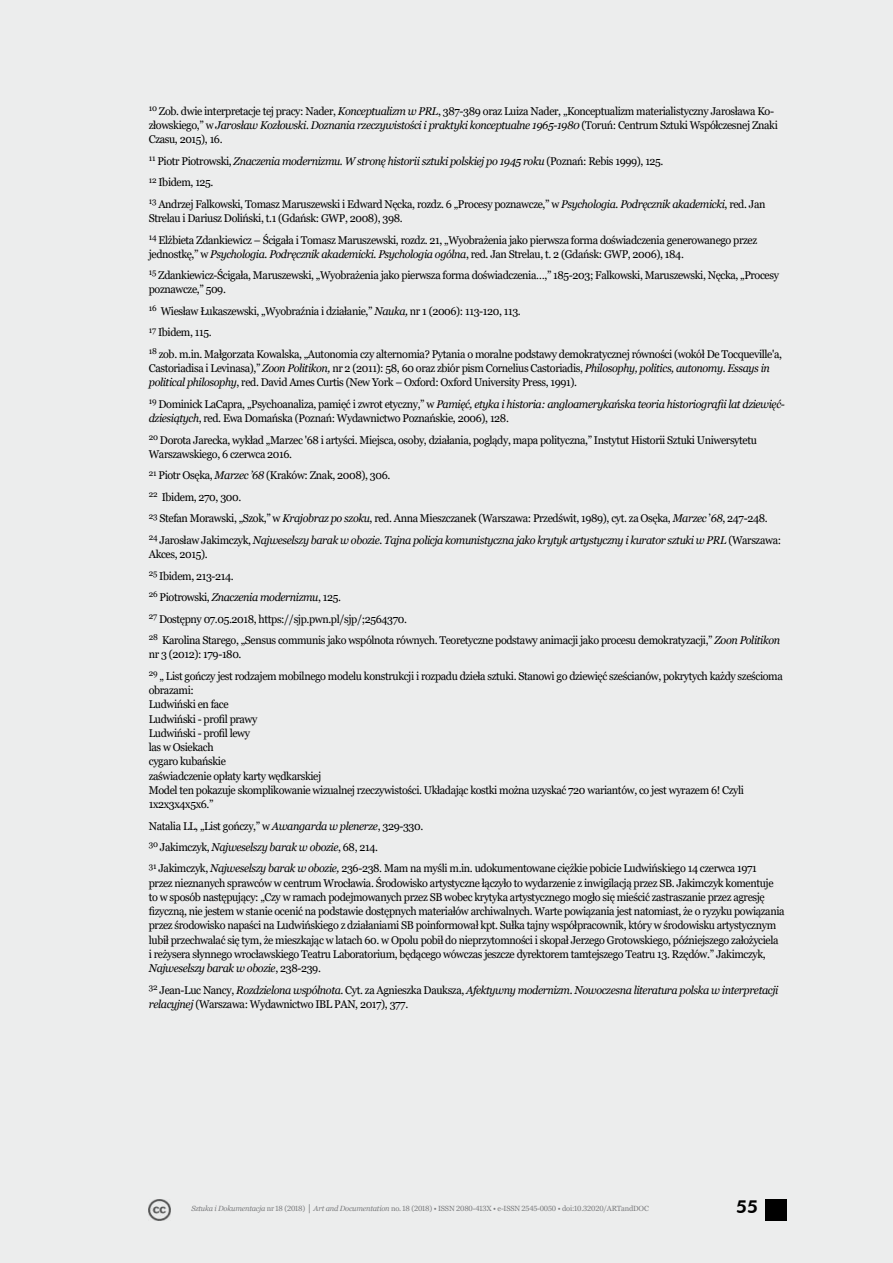
<style>
.page{position:relative;width:893px;height:1263px;background:#eceded}
.page>*{position:absolute;margin:0;border:0;box-sizing:border-box;transform-origin:0 0}
.t1{font:800 18px "Futura BT";color:#000}
.t2{font:11.25px/14.2px "Georgia";letter-spacing:-.035em;color:#000;scale:.96 1}
.t3{font:italic 11.25px/14.2px "Georgia";letter-spacing:-.035em;color:#000;scale:.96 1}
.t4{font:7.5px "Georgia";letter-spacing:-.025em;color:#7b7c7e}
.s1{font-style:italic}
.s2{font-style:normal}
</style>
<div class="page">
<div style="left:765px;top:1199px;width:22px;height:21px;background:#000"></div>
<img style="left:149px;top:1199px;width:21px;height:21px">
<p class="t2" style="left:149px;top:104px;width:657px"><sup>10</sup> Zob. dwie interpretacje tej pracy: Nader, <span class="s1">Konceptualizm w PRL</span>, 387-389 oraz Luiza Nader, „Konceptualizm materialistyczny Jarosława Ko&shy;złowskiego,” w <span class="s1">Jarosław Kozłowski. Doznania rzeczywistości i praktyki konceptualne 1965-1980</span> (Toruń: Centrum Sztuki Współczesnej Znaki<br>Czasu, 2015), 16.</p>
<p class="t2" style="left:149px;top:150px;width:644px;line-height:21.5px"><sup>11</sup> Piotr Piotrowski, <span class="s1">Znaczenia modernizmu. W stronę historii sztuki polskiej po 1945 roku</span> (Poznań: Rebis 1999), 125.<br><sup>12</sup> Ibidem, 125.<br><sup>13</sup> Andrzej Falkowski, Tomasz Maruszewski i Edward Nęcka, rozdz. 6 „Procesy poznawcze,” w <span class="s1">Psychologia. Podręcznik akademicki</span>, red. Jan</p>
<p class="t2" style="left:149px;top:208px;width:635px;line-height:21.5px">Strelau i Dariusz Doliński, t.1 (Gdańsk: GWP, 2008), 398.<br><sup>14</sup> Elżbieta Zdankiewicz – Ścigała i Tomasz Maruszewski, rozdz. 21, „Wyobrażenia jako pierwsza forma doświadczenia generowanego przez</p>
<p class="t2" style="left:149px;top:243px;width:658px;line-height:21.5px">jednostkę,” w <span class="s1">Psychologia. Podręcznik akademicki. Psychologia ogólna</span>, red. Jan Strelau, t. 2 (Gdańsk: GWP, 2006), 184.<br><sup>15</sup> Zdankiewicz-Ścigała, Maruszewski, „Wyobrażenia jako pierwsza forma doświadczenia…,” 185-203; Falkowski, Maruszewski, Nęcka, „Procesy</p>
<p class="t2" style="left:149px;top:279px;width:661px;line-height:21.5px">poznawcze,” 509.<br><sup>16</sup> Wiesław Łukaszewski, „Wyobraźnia i działanie,” <span class="s1">Nauka,</span> nr 1 (2006): 113-120, 113.<br><sup>17</sup> Ibidem, 115.<br><sup>18</sup> zob. m.in. Małgorzata Kowalska, „Autonomia czy alternomia? Pytania o moralne podstawy demokratycznej równości (wokół De Tocqueville'a,</p>
<p class="t2" style="left:149px;top:361px;width:648px">Castoriadisa i Levinasa),” <span class="s1">Zoon Politikon,</span> nr 2 (2011): 58, 60 oraz zbiór pism Cornelius Castoriadis, <span class="s1">Philosophy, politics, autonomy. Essays in political philosophy</span>, red. David Ames Curtis (New York – Oxford: Oxford University Press, 1991).</p>
<p class="t2" style="left:149px;top:397px;width:664px"><sup>19</sup> Dominick LaCapra, „Psychoanaliza, pamięć i zwrot etyczny,” w <span class="s1">Pamięć, etyka i historia: angloamerykańska teoria historiografii lat dziewięć&shy;dziesiątych</span>, red. Ewa Domańska (Poznań: Wydawnictwo Poznańskie, 2006), 128.</p>
<p class="t2" style="left:149px;top:433px;width:635px"><sup>20</sup> Dorota Jarecka, wykład „Marzec '68 i artyści. Miejsca, osoby, działania, poglądy, mapa polityczna,” Instytut Historii Sztuki Uniwersytetu<br>Warszawskiego, 6 czerwca 2016.</p>
<p class="t2" style="left:149px;top:465px;width:660px;line-height:21.5px"><sup>21</sup> Piotr Osęka, <span class="s1">Marzec ’68</span> (Kraków: Znak, 2008), 306.<br><sup>22</sup> Ibidem, 270, 300.<br><sup>23</sup> Stefan Morawski, „Szok,” w <span class="s1">Krajobraz po szoku</span>, red. Anna Mieszczanek (Warszawa: Przedświt, 1989), cyt. za Osęka, <span class="s1">Marzec</span> ’<span class="s1">68</span>, 247-248.<br><sup>24</sup> Jarosław Jakimczyk, <span class="s1">Najweselszy barak w obozie. Tajna policja komunistyczna jako krytyk artystyczny i kurator sztuki w PRL</span> (Warszawa:</p>
<p class="t2" style="left:149px;top:544px;width:659px;line-height:21.5px">Akces, 2015).<br><sup>25</sup> Ibidem, 213-214.<br><sup>26</sup> Piotrowski, <span class="s1">Znaczenia modernizmu</span>, 125.<br><sup>27</sup> Dostępny 07.05.2018, https://sjp.pwn.pl/sjp/;2564370.<br><sup>28</sup> Karolina Starego, „Sensus communis jako wspólnota równych. Teoretyczne podstawy animacji jako procesu demokratyzacji,” <span class="s1">Zoon Politikon</span></p>
<p class="t2" style="left:149px;top:644px;width:662px;line-height:21.5px">nr 3 (2012): 179-180.<br><sup>29</sup> „ List gończy jest rodzajem mobilnego modelu konstrukcji i rozpadu dzieła sztuki. Stanowi go dziewięć sześcianów, pokrytych każdy sześcioma</p>
<p class="t2" style="left:149px;top:683px;width:621px">obrazami:<br>Ludwiński en face<br>Ludwiński - profil prawy<br>Ludwiński - profil lewy<br>las w Osiekach<br>cygaro kubańskie<br>zaświadczenie opłaty karty wędkarskiej<br>Model ten pokazuje skomplikowanie wizualnej rzeczywistości. Układając kostki można uzyskać 720 wariantów, co jest wyrazem 6! Czyli 1x2x3x4x5x6.”</p>
<p class="t2" style="left:149px;top:815px;width:635px;line-height:21.5px">Natalia LL, „List gończy,” w <span class="s1">Awangarda w plenerze</span>, 329-330.<br><sup>30</sup> Jakimczyk, <span class="s1">Najweselszy barak w obozie</span>, 68, 214.<br><sup>31</sup> Jakimczyk, <span class="s1">Najweselszy barak w obozie,</span> 236-238. Mam na myśli m.in. udokumentowane ciężkie pobicie Ludwińskiego 14 czerwca 1971</p>
<p class="t2" style="left:149px;top:876px;width:664px">przez nieznanych sprawców w centrum Wrocławia. Środowisko artystyczne łączyło to wydarzenie z inwigilacją przez SB. Jakimczyk komentuje to w sposób następujący: „Czy w ramach podejmowanych przez SB wobec krytyka artystycznego mogło się mieścić zastraszanie przez agresję fizyczną, nie jestem w stanie ocenić na podstawie dostępnych materiałów archiwalnych. Warte powiązania jest natomiast, że o ryzyku powiązania przez środowisko napaści na Ludwińskiego z działaniami SB poinformował kpt. Sułka tajny współpracownik, który w środowisku artystycznym lubił przechwalać się tym, że mieszkając w latach 60. w Opolu pobił do nieprzytomności i skopał Jerzego Grotowskiego, późniejszego założyciela<br>i reżysera słynnego wrocławskiego Teatru Laboratorium, będącego wówczas jeszcze dyrektorem tamtejszego Teatru 13. Rzędów.” Jakimczyk, <span class="s1">Najweselszy barak w obozie</span>, 238-239.</p>
<p class="t3" style="left:149px;top:983px;width:657px"><sup>32</sup> <span class="s2">Jean-Luc Nancy,</span> Rozdzielona wspólnota<span class="s2">. Cyt. za Agnieszka Dauksza,</span> Afektywny modernizm. Nowoczesna literatura polska w interpretacji relacyjnej <span class="s2">(Warszawa: Wydawnictwo IBL PAN, 2017), 377.</span></p>
<p class="t4" style="left:191px;top:1204px;width:459px"><span class="s1">Sztuka i Dokumentacja</span> nr 18 (2018) <span class="s1">│ Art and Documentation</span> no. 18 (2018) • ISSN 2080-413X • e-ISSN 2545-0050 • doi:10.32020/ARTandDOC</p>
<h1 class="t1" style="left:736px;top:1195px;width:24px">55</h1>
</div>
